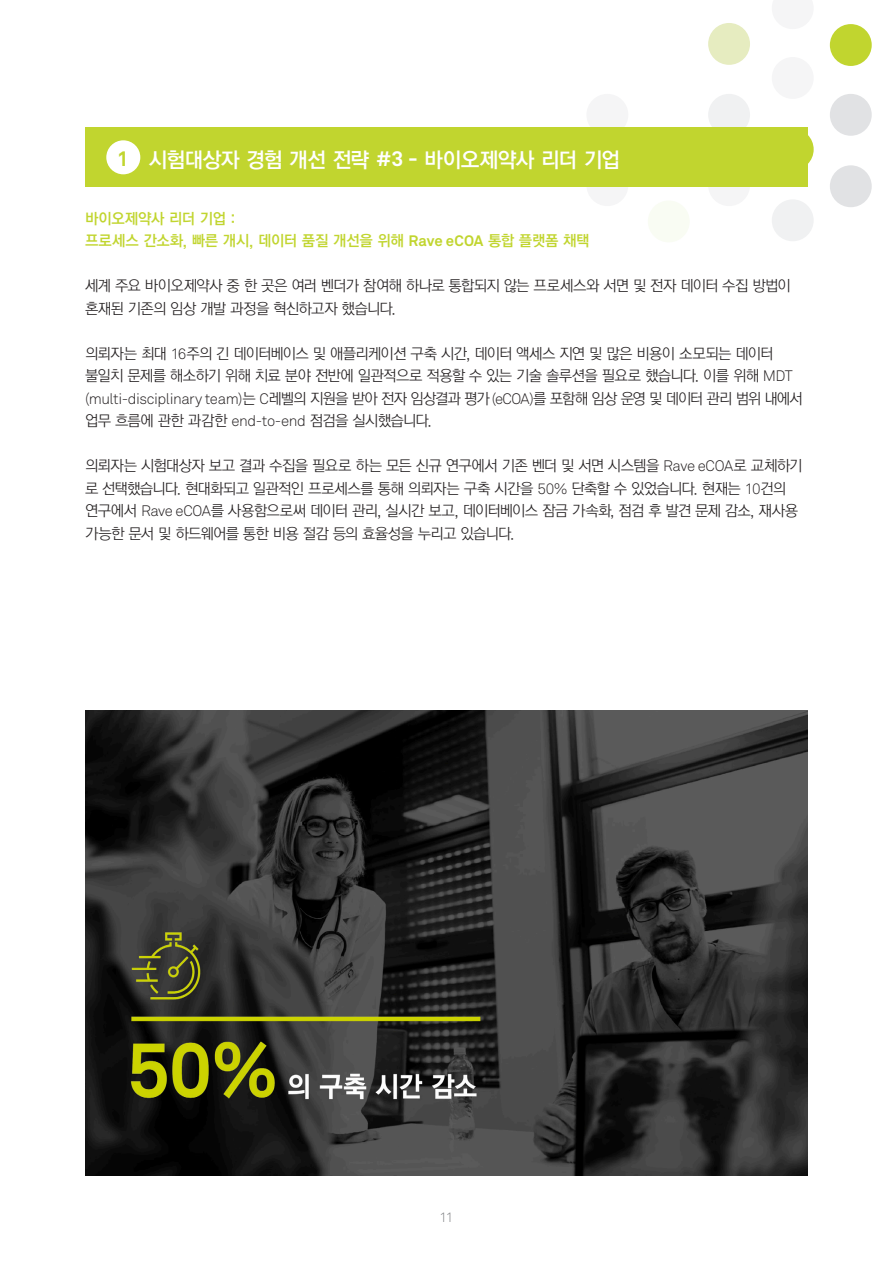
<style>
.page{position:relative;width:893px;height:1263px;background:#fff}
.page>*{position:absolute;margin:0;border:0;box-sizing:border-box;transform-origin:0 0}
.t1{font:21px "YGO540";letter-spacing:-.04em;color:#fff}
.t2{font:700 21px "Akkurat Std";color:#c1d52f}
.t3{font:15px/22.5px "YGO520";letter-spacing:-.055em;color:#231f20}
.t4{font:15px "YGO540";letter-spacing:-.025em;color:#c1d52f}
.t5{font:300 13.5px "Akkurat Std";color:#808285}
.s1{font-family:"Akkurat Std";font-weight:700}
.s2{font-family:"Akkurat Std";font-weight:300}
</style>
<div class="page">
<div style="left:830px;top:24px;width:42px;height:42px;background:#c1d52f;border-radius:50%"></div>
<div style="left:830px;top:94px;width:42px;height:42px;background:#e1e2e4;border-radius:50%"></div>
<div style="left:830px;top:165px;width:42px;height:42px;background:#e1e2e4;border-radius:50%"></div>
<div style="left:772px;top:57px;width:42px;height:42px;background:#f5f5f6;border-radius:50%"></div>
<div style="left:772px;top:128px;width:42px;height:42px;background:#c1d52f;border-radius:50%"></div>
<div style="left:772px;top:199px;width:42px;height:42px;background:#f0f1f2;border-radius:50%"></div>
<div style="left:708px;top:23px;width:42px;height:42px;background:#e6ecc0;border-radius:50%"></div>
<div style="left:708px;top:164px;width:42px;height:42px;background:#f5f5f6;border-radius:50%"></div>
<div style="left:648px;top:200px;width:42px;height:42px;background:#f9fcf3;border-radius:50%"></div>
<div style="left:586px;top:164px;width:42px;height:42px;background:#f5f5f6;border-radius:50%"></div>
<div style="left:708px;top:94px;width:42px;height:42px;background:#f0f1f2;border-radius:50%"></div>
<div style="left:586px;top:94px;width:42px;height:42px;background:#f5f5f6;border-radius:50%"></div>
<div style="left:85px;top:128px;width:723px;height:59px;background:#c1d52f"></div>
<div style="left:106px;top:140px;width:34px;height:34px;background:#fff;border-radius:50%"></div>
<img style="left:85px;top:710px;width:723px;height:465px">
<p class="t2" style="left:117px;top:145px;width:13px">1</p>
<p class="t1" style="left:149px;top:149px;width:473px">시험대상자 경험 개선 전략 <span class="s1">#3 -</span> 바이오제약사 리더 기업</p>
<p class="t4" style="left:85px;top:211px;width:152px">바이오제약사 리더 기업 :</p>
<p class="t4" style="left:85px;top:233px;width:506px">프로세스 간소화, 빠른 개시, 데이터 품질 개선을 위해 <span class="s1">Rave eCOA</span> 통합 플랫폼 채택</p>
<p class="t3" style="left:85px;top:275px;width:708px">세계 주요 바이오제약사 중 한 곳은 여러 벤더가 참여해 하나로 통합되지 않는 프로세스와 서면 및 전자 데이터 수집 방법이 혼재된 기존의 임상 개발 과정을 혁신하고자 했습니다.</p>
<p class="t3" style="left:85px;top:343px;width:690px">의뢰자는 최대 <span class="s2">16</span>주의 긴 데이터베이스 및 애플리케이션 구축 시간, 데이터 액세스 지연 및 많은 비용이 소모되는 데이터</p>
<p class="t3" style="left:85px;top:365px;width:719px">불일치 문제를 해소하기 위해 치료 분야 전반에 일관적으로 적용할 수 있는 기술 솔루션을 필요로 했습니다. 이를 위해 <span class="s2">MDT (multi-disciplinary team)</span>는 <span class="s2">C</span>레벨의 지원을 받아 전자 임상결과 평가 <span class="s2">(eCOA)</span>를 포함해 임상 운영 및 데이터 관리 범위 내에서 업무 흐름에 관한 과감한 <span class="s2">end-to-end</span> 점검을 실시했습니다.</p>
<p class="t3" style="left:85px;top:455px;width:719px">의뢰자는 시험대상자 보고 결과 수집을 필요로 하는 모든 신규 연구에서 기존 벤더 및 서면 시스템을 <span class="s2">Rave eCOA</span>로 교체하기 로 선택했습니다. 현대화되고 일관적인 프로세스를 통해 의뢰자는 구축 시간을 <span class="s2">50%</span> 단축할 수 있었습니다. 현재는 <span class="s2">10</span>건의</p>
<p class="t3" style="left:85px;top:500px;width:715px">연구에서 <span class="s2">Rave eCOA</span>를 사용함으로써 데이터 관리, 실시간 보고, 데이터베이스 잠금 가속화, 점검 후 발견 문제 감소, 재사용 가능한 문서 및 하드웨어를 통한 비용 절감 등의 효율성을 누리고 있습니다.</p>
<p class="t5" style="left:439px;top:1209px;width:16px">11</p>
</div>
